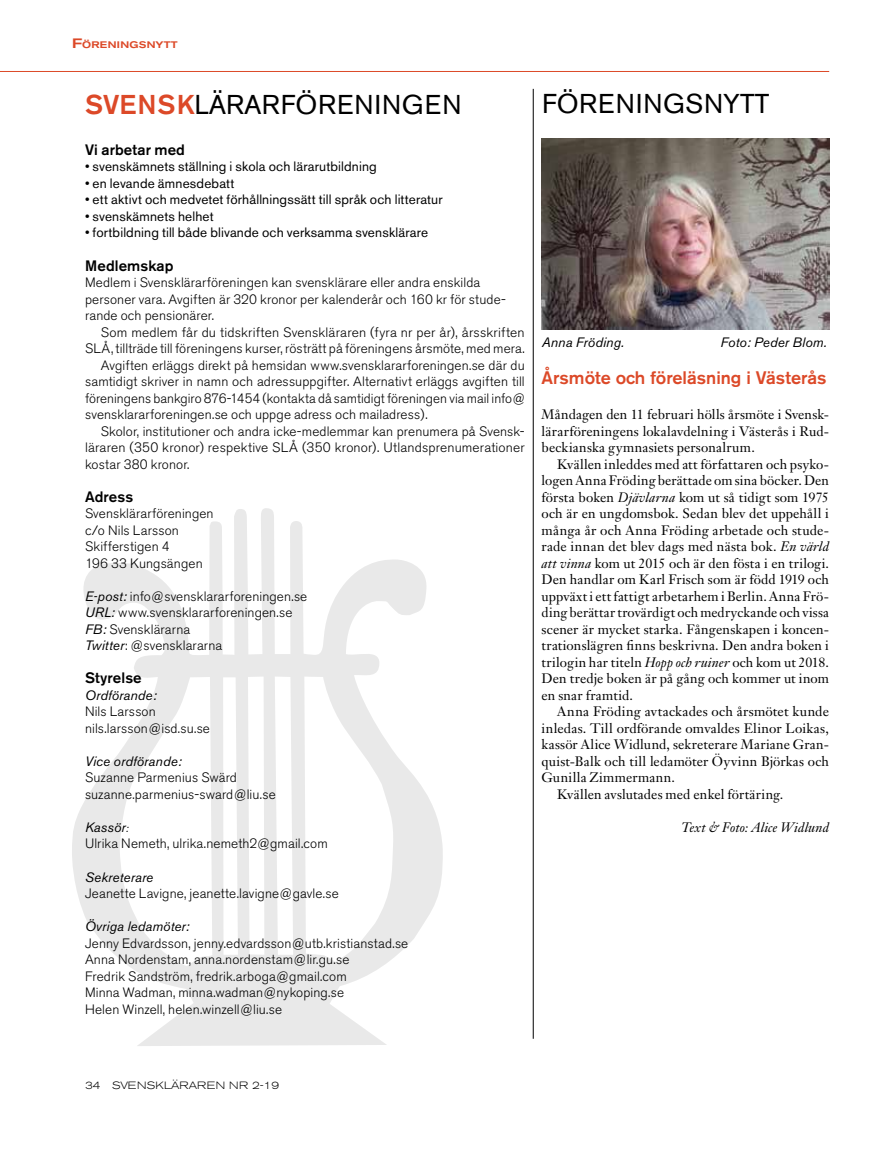
<style>
.page{position:relative;width:893px;height:1149px;background:#fff}
.page>*{position:absolute;margin:0;border:0;box-sizing:border-box;transform-origin:0 0}
.t1{font:27px "Akzidenz Grotesk BE";letter-spacing:.02em;color:#000}
.t2{font:500 18px "Akzidenz Grotesk BE";color:#dc4928}
.t3{font:500 15px "Akzidenz Grotesk BE";letter-spacing:.005em;color:#000}
.t4{font:300 13.5px/16.5px "Akzidenz Grotesk BE";letter-spacing:.01em;color:#000}
.t5{font:13.5px/16.5px "Janson Text";letter-spacing:.015em;color:#000;text-align:justify}
.t6{font:13.5px "Akzidenz Grotesk BE";letter-spacing:.01em;color:#000}
.t7{font:italic 13.5px "Akzidenz Grotesk BE";letter-spacing:.01em;color:#000}
.t8{font:italic 13.5px "Janson Text";letter-spacing:.01em;color:#000}
.t9{font:300 expanded 10.5px "Akzidenz Grotesk BE";color:#000}
.t10{font:500 expanded 9.45px "Akzidenz Grotesk BE";letter-spacing:.02em;color:#dc4928}
.s1{font-size:13.5px}
.s2{font-weight:500;color:#dc4928}
.s3{font-weight:400;font-style:italic}
.s4{font-weight:400;font-style:italic;font-size:10.5px}
.s5{font-style:italic}
</style>
<div class="page">
<svg style="left:72px;top:508px;width:371px;height:537px"></svg>
<hr style="left:0;top:71px;width:829px;height:1px;background:#dc4928">
<hr style="left:533px;top:89px;width:1px;height:949px;background:#000">
<img style="left:542px;top:139px;width:287px;height:190px">
<p class="t10" style="left:72px;top:39px;width:107px"><span class="s1">F</span>ÖRENI NGSNYTT</p>
<h1 class="t1" style="left:85px;top:88px;width:378px"><span class="s2">SVENSK</span>LÄRARFÖRENINGEN</h1>
<p class="t3" style="left:85px;top:140px;width:101px">Vi arbetar med</p>
<p class="t6" style="left:85px;top:159px;width:293px">• svenskämnets ställning i skola och lärarutbildning</p>
<p class="t6" style="left:85px;top:175px;width:151px">• en levande ämnesdebatt</p>
<p class="t6" style="left:85px;top:192px;width:359px">• ett aktivt och medvetet förhållningssätt till språk och litteratur</p>
<p class="t6" style="left:85px;top:208px;width:130px">• svenskämnets helhet</p>
<p class="t6" style="left:85px;top:225px;width:345px">• fortbildning till både blivande och verksamma svensklärare</p>
<p class="t3" style="left:85px;top:256px;width:90px">Medlemskap</p>
<p class="t4" style="left:85px;top:274px;width:422px">Medlem i Svensklärarföreningen kan svensklärare eller andra enskilda personer vara. Avgiften är 320 kronor per kalenderår och 160 kr för stude&shy;rande och pensionärer.</p>
<p class="t4" style="left:101px;top:324px;width:425px">Som medlem får du tidskriften Svenskläraren (fyra nr per år), årsskriften</p>
<p class="t4" style="left:85px;top:340px;width:441px">SLÅ, tillträde till föreningens kurser, rösträtt på föreningens årsmöte, med mera.</p>
<p class="t4" style="left:101px;top:357px;width:425px">Avgiften erläggs direkt på hemsidan www.svensklararforeningen.se där du</p>
<p class="t4" style="left:85px;top:373px;width:441px">samtidigt skriver in namn och adressuppgifter. Alternativt erläggs avgiften till</p>
<p class="t4" style="left:85px;top:390px;width:441px">föreningens bankgiro 876-1454 (kontakta då samtidigt föreningen via mail info@</p>
<p class="t4" style="left:85px;top:406px;width:344px">svensklararforeningen.se och uppge adress och mailadress).</p>
<p class="t4" style="left:101px;top:423px;width:425px">Skolor, institutioner och andra icke-medlemmar kan prenumera på Svensk-</p>
<p class="t4" style="left:85px;top:439px;width:441px">läraren (350 kronor) respektive SLÅ (350 kronor). Utlandsprenumerationer</p>
<p class="t4" style="left:85px;top:456px;width:106px">kostar 380 kronor.</p>
<p class="t3" style="left:85px;top:487px;width:50px">Adress</p>
<p class="t4" style="left:85px;top:505px;width:130px">Svensklärarföreningen c/o Nils Larsson<br>Skifferstigen 4<br>196 33 Kungsängen</p>
<p class="t4" style="left:85px;top:588px;width:224px"><span class="s3">E-post:</span> info@svensklararforeningen.se<br><span class="s3">URL:</span> www.svensklararforeningen.se<br><span class="s3">FB:</span> Svensklärarna<br><span class="s3">Twitter</span>: @svensklararna</p>
<p class="t3" style="left:85px;top:668px;width:58px">Styrelse</p>
<p class="t7" style="left:85px;top:686px;width:73px">Ordförande:</p>
<p class="t4" style="left:85px;top:703px;width:126px">Nils Larsson nils.larsson@isd.su.se</p>
<p class="t7" style="left:85px;top:752px;width:98px">Vice ordförande:</p>
<p class="t4" style="left:85px;top:769px;width:192px">Suzanne Parmenius Swärd suzanne.parmenius-sward@liu.se</p>
<p class="t4" style="left:85px;top:819px;width:244px"><span class="s3">Kassör</span><span class="s4">:<br></span>Ulrika Nemeth, ulrika.nemeth2@gmail.com</p>
<p class="t7" style="left:85px;top:868px;width:70px">Sekreterare</p>
<p class="t4" style="left:85px;top:885px;width:255px">Jeanette Lavigne, jeanette.lavigne@gavle.se</p>
<p class="t7" style="left:85px;top:917px;width:106px">Övriga ledamöter:</p>
<p class="t4" style="left:85px;top:934px;width:325px">Jenny Edvardsson, jenny.edvardsson@utb.kristianstad.se Anna Nordenstam, anna.nordenstam@lir.gu.se<br>Fredrik Sandström, fredrik.arboga@gmail.com<br>Minna Wadman, minna.wadman@nykoping.se<br>Helen Winzell, helen.winzell@liu.se</p>
<h1 class="t1" style="left:542px;top:88px;width:229px">FÖRENINGSNYTT</h1>
<p class="t7" style="left:542px;top:334px;width:84px">Anna Fröding.</p>
<p class="t7" style="left:720px;top:334px;width:108px">Foto: Peder Blom.</p>
<h2 class="t2" style="left:542px;top:366px;width:287px">Årsmöte och föreläsning i Västerås</h2>
<p class="t5" style="left:542px;top:406px;width:289px">Måndagen den 11 februari hölls årsmöte i Svensk&shy;lärarföreningens lokalavdelning i Västerås i Rud&shy;beckianska gymnasiets personalrum.</p>
<p class="t5" style="left:542px;top:455px;width:289px;text-indent:16px">Kvällen inleddes med att författaren och psyko&shy;logen Anna Fröding berättade om sina böcker. Den första boken <span class="s5">Djävlarna</span> kom ut så tidigt som 1975 och är en ungdomsbok. Sedan blev det uppehåll i många år och Anna Fröding arbetade och stude&shy;rade innan det blev dags med nästa bok. <span class="s5">En värld att vinna</span> kom ut 2015 och är den fösta i en trilogi.<br>Den handlar om Karl Frisch som är född 1919 och uppväxt i ett fattigt arbetarhem i Berlin. Anna Frö&shy;ding berättar trovärdigt och medryckande och vissa scener är mycket starka. Fångenskapen i koncen&shy;trationslägren finns beskrivna. Den andra boken i trilogin har titeln <span class="s5">Hopp och ruiner</span> och kom ut 2018.<br>Den tredje boken är på gång och kommer ut inom en snar framtid.</p>
<p class="t5" style="left:557px;top:703px;width:273px">Anna Fröding avtackades och årsmötet kunde</p>
<p class="t5" style="left:542px;top:719px;width:289px">inledas. Till ordförande omvaldes Elinor Loikas,</p>
<p class="t5" style="left:542px;top:736px;width:289px">kassör Alice Widlund, sekreterare Mariane Gran-</p>
<p class="t5" style="left:542px;top:752px;width:289px">quist-Balk och till ledamöter Öyvinn Björkas och</p>
<p class="t5" style="left:542px;top:769px;width:135px">Gunilla Zimmermann.</p>
<p class="t5" style="left:557px;top:785px;width:228px">Kvällen avslutades med enkel förtäring.</p>
<p class="t8" style="left:681px;top:818px;width:149px">Text &amp; Foto: Alice Widlund</p>
<p class="t9" style="left:85px;top:1078px;width:196px">34 SVENSKLÄRAREN NR 2-19</p>
</div>
